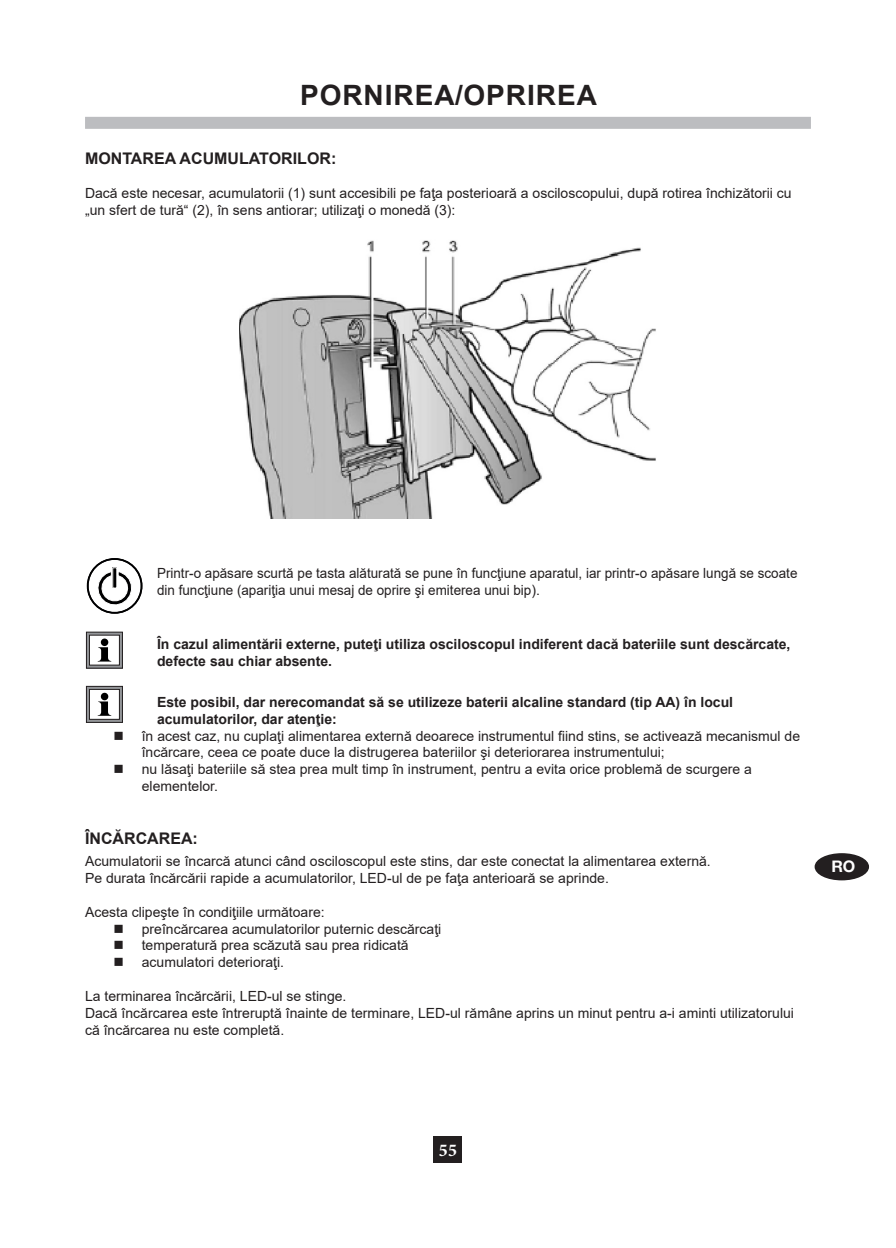
<style>
.page{position:relative;width:896px;height:1248px;background:#fff}
.page>*{position:absolute;margin:0;border:0;box-sizing:border-box;transform-origin:0 0}
.Titre_niv_1{font:700 28px "Arial";letter-spacing:.035em;color:#231f20}
.t1{font:700 18px "Minion Pro";color:#fff}
.Texte_0{font:700 16px "Arial";color:#231f20}
.Titre_niv_3{font:700 16px "Arial";color:#231f20}
.t2{font:700 16px "Helvetica Neue";color:#fff}
.Texte_0-2{font:14px/16.8px "Arial";color:#231f20}
.Texte_0-3{font:14px/16.8px "Arial";color:#231f20;scale:.96 1}
.Texte_0_gras{font:700 14px/16.8px "Arial";color:#231f20}
.Texte_0-4{font:700 14px/16.8px "Arial";color:#231f20}
</style>
<div class="page">
<div style="left:434px;top:1136px;width:28px;height:26px;background:#231f20"></div>
<div style="left:85px;top:117px;width:726px;height:12px;background:#bcbdc0"></div>
<img style="left:239px;top:240px;width:417px;height:278px">
<svg style="left:86px;top:558px;width:57px;height:56px"></svg>
<svg style="left:113px;top:567px;width:4px;height:21px"></svg>
<svg style="left:88px;top:633px;width:33px;height:33px"></svg>
<div style="left:86px;top:631px;width:37px;height:37px;border:1px solid #231f20"></div>
<div style="left:89px;top:635px;width:30px;height:30px;background:#fff"></div>
<div style="left:89px;top:634px;width:31px;height:31px;border:1px solid #231f20"></div>
<svg style="left:98px;top:647px;width:13px;height:14px"></svg>
<div style="left:101px;top:638px;width:7px;height:8px;background:#000;border-radius:50%"></div>
<div style="left:86px;top:686px;width:36px;height:36px;background:linear-gradient(to right,#8a8c8f,#8b8e91)"></div>
<div style="left:86px;top:685px;width:37px;height:37px;border:1px solid #231f20"></div>
<div style="left:89px;top:689px;width:30px;height:30px;background:#fff"></div>
<div style="left:89px;top:689px;width:31px;height:30px;border:1px solid #231f20"></div>
<svg style="left:98px;top:701px;width:12px;height:14px"></svg>
<div style="left:101px;top:692px;width:7px;height:8px;background:#000;border-radius:50%"></div>
<div style="left:815px;top:853px;width:53px;height:26px;background:#231f20;border-radius:50%"></div>
<div style="left:814px;top:853px;width:55px;height:27px;border:2px solid #231f20;border-radius:50%"></div>
<p class="Titre_niv_1" style="left:300px;top:76px;width:298px">PORNIREA/OPRIREA</p>
<p class="Texte_0" style="left:85px;top:147px;width:253px">MONTAREA ACUMULATORILOR:</p>
<p class="Texte_0-2" style="left:85px;top:185px;width:708px">Dacă este necesar, acumulatorii (1) sunt accesibili pe faţa posterioară a osciloscopului, după rotirea închizătorii cu „un sfert de tură“ (2), în sens antiorar; utilizaţi o monedă (3):</p>
<p class="Texte_0-3" style="left:157px;top:564px;width:668px">Printr-o apăsare scurtă pe tasta alăturată se pune în funcţiune aparatul, iar printr-o apăsare lungă se scoate din funcţiune (apariţia unui mesaj de oprire şi emiterea unui bip).</p>
<p class="Texte_0_gras" style="left:157px;top:635px;width:635px">În cazul alimentării externe, puteţi utiliza osciloscopul indiferent dacă bateriile sunt descărcate, defecte sau chiar absente.</p>
<p class="Texte_0-4" style="left:157px;top:693px;width:577px">Este posibil, dar nerecomandat să se utilizeze baterii alcaline standard (tip AA) în locul acumulatorilor, dar atenţie:</p>
<p class="Texte_0-2" style="left:142px;top:727px;width:660px">în acest caz, nu cuplaţi alimentarea externă deoarece instrumentul fiind stins, se activează mecanismul de încărcare, ceea ce poate duce la distrugerea bateriilor şi deteriorarea instrumentului;</p>
<p class="Texte_0-2" style="left:142px;top:760px;width:612px">nu lăsaţi bateriile să stea prea mult timp în instrument, pentru a evita orice problemă de scurgere a elementelor.</p>
<p class="Titre_niv_3" style="left:85px;top:827px;width:114px">ÎNCĂRCAREA:</p>
<p class="Texte_0-2" style="left:85px;top:852px;width:627px">Acumulatorii se încarcă atunci când osciloscopul este stins, dar este conectat la alimentarea externă.</p>
<p class="Texte_0-2" style="left:85px;top:869px;width:525px">Pe durata încărcării rapide a acumulatorilor, LED-ul de pe faţa anterioară se aprinde.</p>
<p class="Texte_0-2" style="left:85px;top:903px;width:241px">Acesta clipeşte în condiţiile următoare:</p>
<p class="Texte_0-2" style="left:142px;top:920px;width:301px">preîncărcarea acumulatorilor puternic descărcaţi</p>
<p class="Texte_0-2" style="left:142px;top:936px;width:268px">temperatură prea scăzută sau prea ridicată</p>
<p class="Texte_0-2" style="left:142px;top:953px;width:144px">acumulatori deterioraţi.</p>
<p class="Texte_0-2" style="left:85px;top:987px;width:263px">La terminarea încărcării, LED-ul se stinge.</p>
<p class="Texte_0-2" style="left:85px;top:1004px;width:710px">Dacă încărcarea este întreruptă înainte de terminare, LED-ul rămâne aprins un minut pentru a-i aminti utilizatorului că încărcarea nu este completă.</p>
<p class="t2" style="left:831px;top:856px;width:25px">RO</p>
<p class="t1" style="left:439px;top:1137px;width:19px">55</p>
</div>
